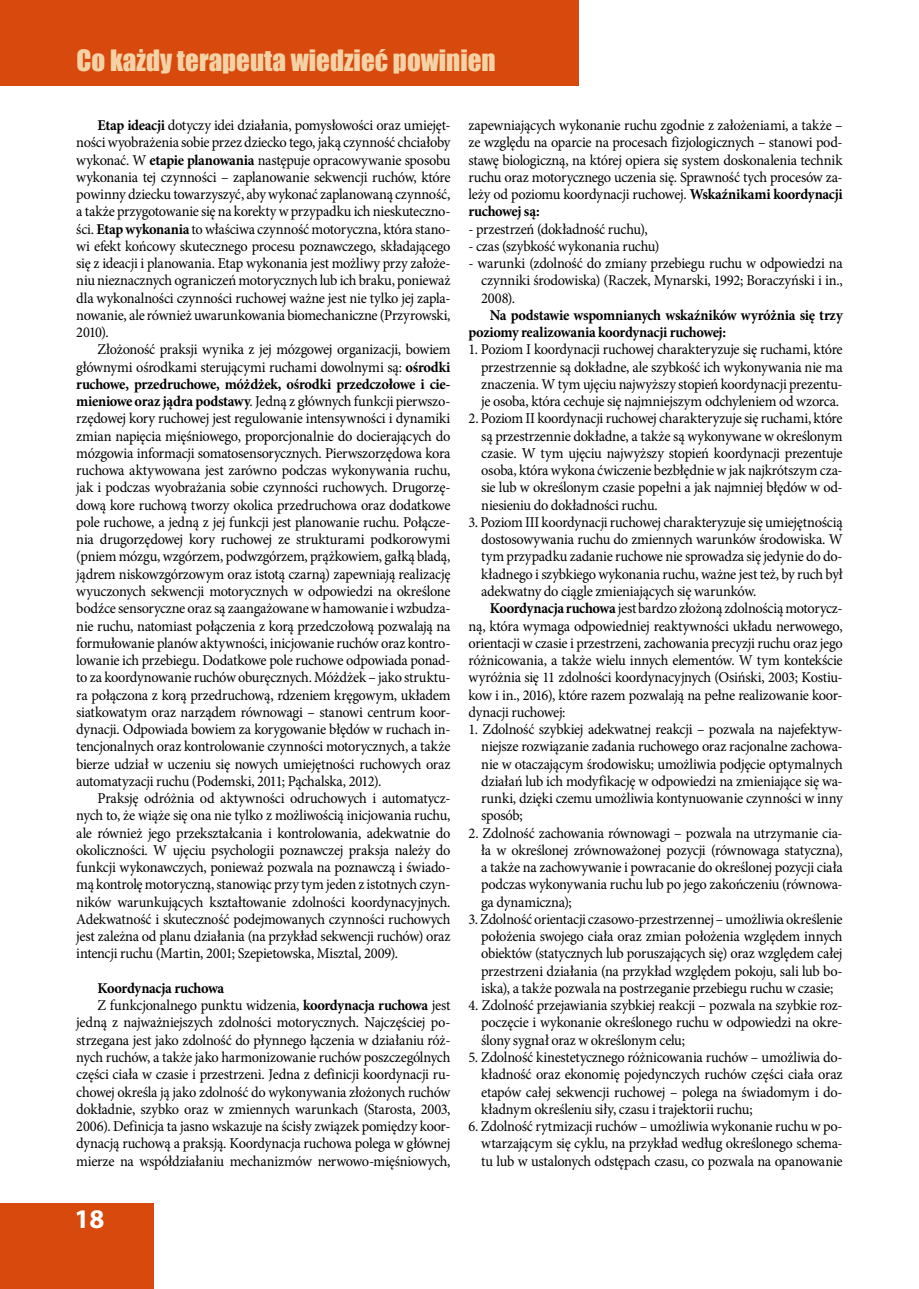
<style>
.page{position:relative;width:919px;height:1289px;background:#fff}
.page>*{position:absolute;margin:0;border:0;box-sizing:border-box;transform-origin:0 0}
.t1{font:27px "Impact";color:#f4d2a5}
.t2{font:700 27px "Myriad Pro";color:#fff}
.t3{font:15px/17.2px "Minion Pro";letter-spacing:-.02em;color:#000;text-align:justify;scale:.96 1}
.t4{font:700 15px/17.2px "Minion Pro";letter-spacing:-.02em;color:#000;scale:.96 1}
.s1{font-weight:700}
</style>
<div class="page">
<div style="left:0;top:0;width:578px;height:85px;background:#d7490c"></div>
<div style="left:0;top:1203px;width:153px;height:85px;background:#d7490c"></div>
<h1 class="t1" style="left:76px;top:39px;width:420px">Co każdy terapeuta wiedzieć powinien</h1>
<p class="t3" style="left:76px;top:117px;width:391px;text-indent:21px"><span class="s1">Etap ideacji</span> dotyczy idei działania, pomysłowości oraz umiejęt&shy;ności wyobrażenia sobie przez dziecko tego, jaką czynność chciałoby wykonać. W <span class="s1">etapie planowania</span> następuje opracowywanie sposobu wykonania tej czynności – zaplanowanie sekwencji ruchów, które powinny dziecku towarzyszyć, aby wykonać zaplanowaną czynność, a także przygotowanie się na korekty w przypadku ich nieskuteczno&shy;ści. <span class="s1">Etap wykonania</span> to właściwa czynność motoryczna, która stano&shy;wi efekt końcowy skutecznego procesu poznawczego, składającego się z ideacji i planowania. Etap wykonania jest możliwy przy założe&shy;niu nieznacznych ograniczeń motorycznych lub ich braku, ponieważ dla wykonalności czynności ruchowej ważne jest nie tylko jej zapla&shy;nowanie, ale również uwarunkowania biomechaniczne (Przyrowski, 2010).</p>
<p class="t3" style="left:76px;top:341px;width:391px;text-indent:21px">Złożoność praksji wynika z jej mózgowej organizacji, bowiem głównymi ośrodkami sterującymi ruchami dowolnymi są: <span class="s1">ośrodki ruchowe, przedruchowe, móżdżek, ośrodki przedczołowe i cie&shy;mieniowe oraz jądra podstawy</span>. Jedną z głównych funkcji pierwszo&shy;rzędowej kory ruchowej jest regulowanie intensywności i dynamiki zmian napięcia mięśniowego, proporcjonalnie do docierających do mózgowia informacji somatosensorycznych. Pierwszorzędowa kora ruchowa aktywowana jest zarówno podczas wykonywania ruchu, jak i podczas wyobrażania sobie czynności ruchowych. Drugorzę&shy;dową kore ruchową tworzy okolica przedruchowa oraz dodatkowe pole ruchowe, a jedną z jej funkcji jest planowanie ruchu. Połącze&shy;nia drugorzędowej kory ruchowej ze strukturami podkorowymi (pniem mózgu, wzgórzem, podwzgórzem, prążkowiem, gałką bladą, jądrem niskowzgórzowym oraz istotą czarną) zapewniają realizację wyuczonych sekwencji motorycznych w odpowiedzi na określone bodźce sensoryczne oraz są zaangażowane w hamowanie i wzbudza&shy;nie ruchu, natomiast połączenia z korą przedczołową pozwalają na formułowanie planów aktywności, inicjowanie ruchów oraz kontro&shy;lowanie ich przebiegu. Dodatkowe pole ruchowe odpowiada ponad&shy;to za koordynowanie ruchów oburęcznych. Móżdżek – jako struktu&shy;ra połączona z korą przedruchową, rdzeniem kręgowym, układem siatkowatym oraz narządem równowagi – stanowi centrum koor&shy;dynacji. Odpowiada bowiem za korygowanie błędów w ruchach in&shy;tencjonalnych oraz kontrolowanie czynności motorycznych, a także bierze udział w uczeniu się nowych umiejętności ruchowych oraz automatyzacji ruchu (Podemski, 2011; Pąchalska, 2012).</p>
<p class="t3" style="left:76px;top:789px;width:391px;text-indent:21px">Praksję odróżnia od aktywności odruchowych i automatycz&shy;nych to, że wiąże się ona nie tylko z możliwością inicjowania ruchu, ale również jego przekształcania i kontrolowania, adekwatnie do okoliczności. W ujęciu psychologii poznawczej praksja należy do funkcji wykonawczych, ponieważ pozwala na poznawczą i świado&shy;mą kontrolę motoryczną, stanowiąc przy tym jeden z istotnych czyn&shy;ników warunkujących kształtowanie zdolności koordynacyjnych.<br>Adekwatność i skuteczność podejmowanych czynności ruchowych jest zależna od planu działania (na przykład sekwencji ruchów) oraz intencji ruchu (Martin, 2001; Szepietowska, Misztal, 2009).</p>
<p class="t4" style="left:98px;top:979px;width:133px">Koordynacja ruchowa</p>
<p class="t3" style="left:98px;top:996px;width:369px">Z funkcjonalnego punktu widzenia, <span class="s1">koordynacja ruchowa</span> jest</p>
<p class="t3" style="left:76px;top:1014px;width:391px">jedną z najważniejszych zdolności motorycznych. Najczęściej po-</p>
<p class="t3" style="left:76px;top:1031px;width:391px">strzegana jest jako zdolność do płynnego łączenia w działaniu róż-</p>
<p class="t3" style="left:76px;top:1048px;width:391px">nych ruchów, a także jako harmonizowanie ruchów poszczególnych</p>
<p class="t3" style="left:76px;top:1065px;width:391px">części ciała w czasie i przestrzeni. Jedna z definicji koordynacji ru-</p>
<p class="t3" style="left:76px;top:1083px;width:391px">chowej określa ją jako zdolność do wykonywania złożonych ruchów</p>
<p class="t3" style="left:76px;top:1100px;width:391px">dokładnie, szybko oraz w zmiennych warunkach (Starosta, 2003,</p>
<p class="t3" style="left:76px;top:1117px;width:391px">2006). Definicja ta jasno wskazuje na ścisły związek pomiędzy koor-</p>
<p class="t3" style="left:76px;top:1134px;width:391px">dynacją ruchową a praksją. Koordynacja ruchowa polega w głównej</p>
<p class="t3" style="left:76px;top:1152px;width:391px">mierze na współdziałaniu mechanizmów nerwowo-mięśniowych,</p>
<h1 class="t2" style="left:74px;top:1201px;width:31px">18</h1>
<p class="t3" style="left:468px;top:117px;width:391px">zapewniających wykonanie ruchu zgodnie z założeniami, a także – ze względu na oparcie na procesach fizjologicznych – stanowi pod&shy;stawę biologiczną, na której opiera się system doskonalenia technik ruchu oraz motorycznego uczenia się. Sprawność tych procesów za&shy;leży od poziomu koordynacji ruchowej. <span class="s1">Wskaźnikami koordynacji ruchowej są:</span></p>
<p class="t3" style="left:468px;top:220px;width:188px">- przestrzeń (dokładność ruchu),</p>
<p class="t3" style="left:468px;top:237px;width:200px">- czas (szybkość wykonania ruchu)</p>
<p class="t3" style="left:481px;top:255px;width:378px;text-indent:-13px">- warunki (zdolność do zmiany przebiegu ruchu w odpowiedzi na czynniki środowiska) (Raczek, Mynarski, 1992; Boraczyński i in., 2008).</p>
<p class="t4" style="left:468px;top:306px;width:391px;text-indent:21px">Na podstawie wspomnianych wskaźników wyróżnia się trzy poziomy realizowania koordynacji ruchowej:</p>
<p class="t3" style="left:481px;top:341px;width:378px;text-indent:-13px">1. Poziom I koordynacji ruchowej charakteryzuje się ruchami, które przestrzennie są dokładne, ale szybkość ich wykonywania nie ma znaczenia. W tym ujęciu najwyższy stopień koordynacji prezentu&shy;je osoba, która cechuje się najmniejszym odchyleniem od wzorca.</p>
<p class="t3" style="left:481px;top:410px;width:378px;text-indent:-13px">2. Poziom II koordynacji ruchowej charakteryzuje się ruchami, które są przestrzennie dokładne, a także są wykonywane w określonym czasie. W tym ujęciu najwyższy stopień koordynacji prezentuje osoba, która wykona ćwiczenie bezbłędnie w jak najkrótszym cza&shy;sie lub w określonym czasie popełni a jak najmniej błędów w od&shy;niesieniu do dokładności ruchu.</p>
<p class="t3" style="left:468px;top:513px;width:391px">3. Poziom III koordynacji ruchowej charakteryzuje się umiejętnością</p>
<p class="t3" style="left:481px;top:531px;width:378px">dostosowywania ruchu do zmiennych warunków środowiska. W</p>
<p class="t3" style="left:481px;top:548px;width:378px">tym przypadku zadanie ruchowe nie sprowadza się jedynie do do-</p>
<p class="t3" style="left:481px;top:565px;width:378px">kładnego i szybkiego wykonania ruchu, ważne jest też, by ruch był</p>
<p class="t3" style="left:481px;top:582px;width:288px">adekwatny do ciągle zmieniających się warunków.</p>
<p class="t3" style="left:489px;top:600px;width:369px"><span class="s1">Koordynacja ruchowa</span> jest bardzo złożoną zdolnością motorycz-</p>
<p class="t3" style="left:468px;top:617px;width:391px">ną, która wymaga odpowiedniej reaktywności układu nerwowego,</p>
<p class="t3" style="left:468px;top:634px;width:391px">orientacji w czasie i przestrzeni, zachowania precyzji ruchu oraz jego</p>
<p class="t3" style="left:468px;top:651px;width:391px">różnicowania, a także wielu innych elementów. W tym kontekście</p>
<p class="t3" style="left:468px;top:669px;width:391px">wyróżnia się 11 zdolności koordynacyjnych (Osiński, 2003; Kostiu-</p>
<p class="t3" style="left:468px;top:686px;width:391px">kow i in., 2016), które razem pozwalają na pełne realizowanie koor-</p>
<p class="t3" style="left:468px;top:703px;width:103px">dynacji ruchowej:</p>
<p class="t3" style="left:481px;top:720px;width:378px;text-indent:-13px">1. Zdolność szybkiej adekwatnej reakcji – pozwala na najefektyw&shy;niejsze rozwiązanie zadania ruchowego oraz racjonalne zachowa&shy;nie w otaczającym środowisku; umożliwia podjęcie optymalnych działań lub ich modyfikację w odpowiedzi na zmieniające się wa&shy;runki, dzięki czemu umożliwia kontynuowanie czynności w inny sposób;</p>
<p class="t3" style="left:481px;top:824px;width:378px;text-indent:-13px">2. Zdolność zachowania równowagi – pozwala na utrzymanie cia&shy;ła w określonej zrównoważonej pozycji (równowaga statyczna), a także na zachowywanie i powracanie do określonej pozycji ciała podczas wykonywania ruchu lub po jego zakończeniu (równowa&shy;ga dynamiczna);</p>
<p class="t3" style="left:481px;top:910px;width:378px;text-indent:-13px">3. Zdolność orientacji czasowo-przestrzennej – umożliwia określenie położenia swojego ciała oraz zmian położenia względem innych obiektów (statycznych lub poruszających się) oraz względem całej przestrzeni działania (na przykład względem pokoju, sali lub bo&shy;iska), a także pozwala na postrzeganie przebiegu ruchu w czasie;</p>
<p class="t3" style="left:481px;top:996px;width:378px;text-indent:-13px">4. Zdolność przejawiania szybkiej reakcji – pozwala na szybkie roz&shy;poczęcie i wykonanie określonego ruchu w odpowiedzi na okre&shy;ślony sygnał oraz w określonym celu;</p>
<p class="t3" style="left:481px;top:1048px;width:378px;text-indent:-13px">5. Zdolność kinestetycznego różnicowania ruchów – umożliwia do&shy;kładność oraz ekonomię pojedynczych ruchów części ciała oraz etapów całej sekwencji ruchowej – polega na świadomym i do&shy;kładnym określeniu siły, czasu i trajektorii ruchu;</p>
<p class="t3" style="left:481px;top:1117px;width:378px;text-indent:-13px">6. Zdolność rytmizacji ruchów – umożliwia wykonanie ruchu w po&shy;wtarzającym się cyklu, na przykład według określonego schema&shy;tu lub w ustalonych odstępach czasu, co pozwala na opanowanie</p>
</div>
